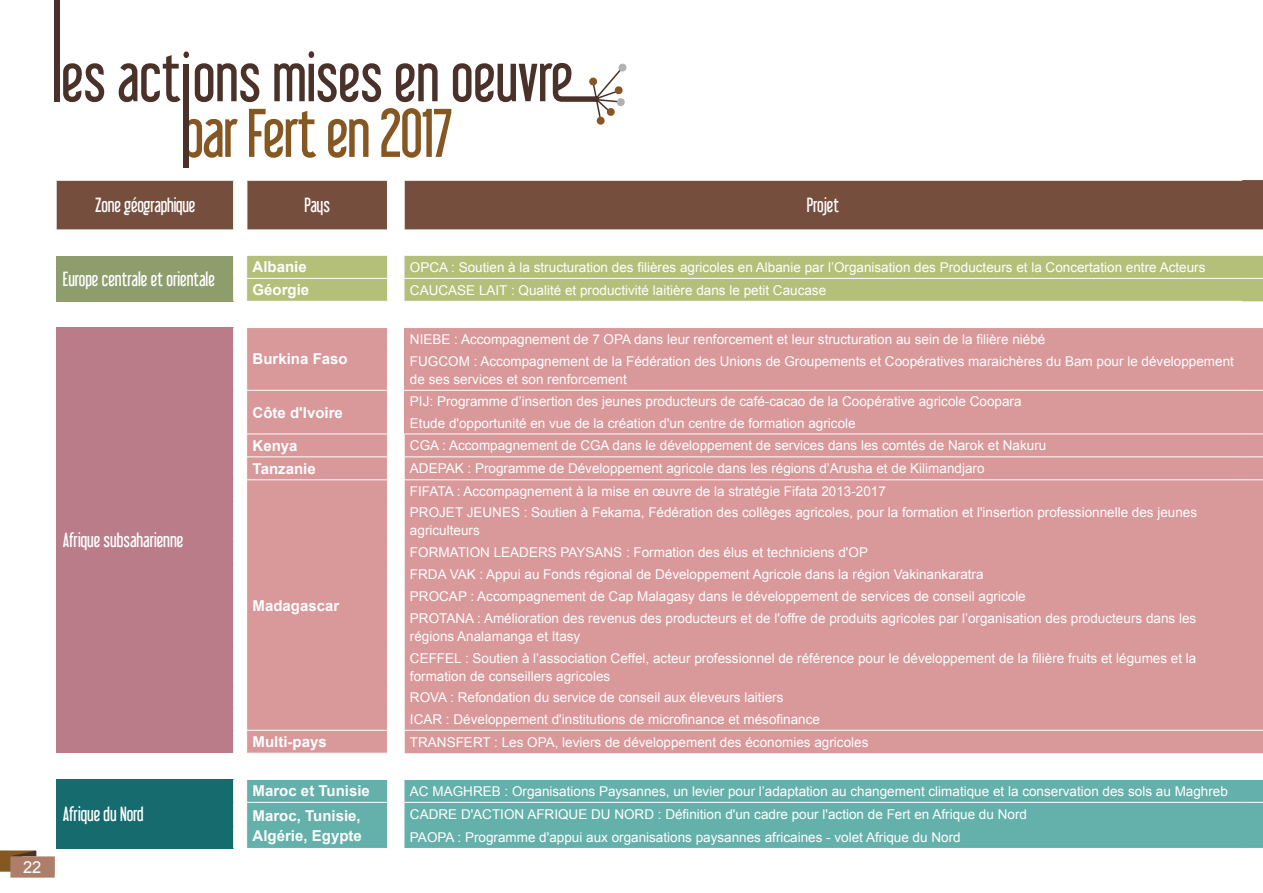
<style>
.page{position:relative;width:1263px;height:893px;background:#fff}
.page>*{position:absolute;margin:0;border:0;box-sizing:border-box;transform-origin:0 0}
.t1{font:61.35px "Libel Suit";color:#4a3129}
.t2{font:61.35px "Libel Suit";letter-spacing:-.02em;color:#855823}
.t3{font:18px "Libel Suit";color:#fff}
.t4{font:16.5px "Arial";color:#fff}
.t5{font:700 15px/19.5px "Arial";color:#fff}
.t6{font:13.5px/21.9px "Arial";color:#fff}
</style>
<div class="page">
<svg style="left:553px;top:63px;width:74px;height:62px"></svg>
<svg style="left:0;top:850px;width:55px;height:28px;background:#ac866f"></svg>
<div style="left:57px;top:180px;width:1206px;height:50px;background:#754e3e"></div>
<div style="left:57px;top:256px;width:177px;height:45px;background:#8d9d6c"></div>
<div style="left:247px;top:256px;width:1016px;height:45px;background:#b4c07a"></div>
<div style="left:57px;top:328px;width:177px;height:425px;background:#b97c88"></div>
<div style="left:247px;top:328px;width:1016px;height:425px;background:#d99899"></div>
<div style="left:57px;top:779px;width:177px;height:69px;background:#156b6e"></div>
<div style="left:247px;top:780px;width:1016px;height:68px;background:#64b0aa"></div>
<hr style="left:57px;top:179px;width:177px;height:2px;background:#fff">
<svg style="left:234px;top:180px;width:13px;height:1px"></svg>
<hr style="left:233px;top:181px;width:2px;height:49px;background:#fff">
<hr style="left:247px;top:179px;width:141px;height:2px;background:#fff">
<hr style="left:246px;top:181px;width:1px;height:49px;background:#fff">
<svg style="left:388px;top:180px;width:16px;height:1px"></svg>
<hr style="left:387px;top:181px;width:1px;height:49px;background:#fff">
<hr style="left:404px;top:179px;width:838px;height:2px;background:#fff">
<hr style="left:403px;top:181px;width:2px;height:49px;background:#fff">
<hr style="left:233px;top:256px;width:2px;height:22px;background:#fff">
<hr style="left:233px;top:278px;width:2px;height:23px;background:#fff">
<hr style="left:233px;top:328px;width:2px;height:22px;background:#fff">
<hr style="left:233px;top:350px;width:2px;height:40px;background:#fff">
<hr style="left:387px;top:350px;width:1px;height:40px;background:#fff">
<hr style="left:233px;top:390px;width:2px;height:22px;background:#fff">
<hr style="left:233px;top:412px;width:2px;height:22px;background:#fff">
<hr style="left:233px;top:434px;width:2px;height:23px;background:#fff">
<hr style="left:403px;top:434px;width:2px;height:22px;background:#fff">
<hr style="left:233px;top:457px;width:2px;height:23px;background:#fff">
<hr style="left:403px;top:457px;width:2px;height:22px;background:#fff">
<hr style="left:233px;top:480px;width:2px;height:22px;background:#fff">
<hr style="left:403px;top:480px;width:2px;height:22px;background:#fff">
<hr style="left:233px;top:502px;width:2px;height:39px;background:#fff">
<hr style="left:387px;top:502px;width:1px;height:39px;background:#fff">
<hr style="left:403px;top:502px;width:2px;height:39px;background:#fff">
<hr style="left:233px;top:541px;width:2px;height:22px;background:#fff">
<hr style="left:403px;top:541px;width:2px;height:22px;background:#fff">
<hr style="left:233px;top:563px;width:2px;height:22px;background:#fff">
<hr style="left:403px;top:563px;width:2px;height:22px;background:#fff">
<hr style="left:233px;top:585px;width:2px;height:22px;background:#fff">
<svg style="left:387px;top:541px;width:1px;height:66px"></svg>
<hr style="left:403px;top:585px;width:2px;height:22px;background:#fff">
<hr style="left:233px;top:607px;width:2px;height:40px;background:#fff">
<hr style="left:387px;top:607px;width:1px;height:40px;background:#fff">
<hr style="left:403px;top:607px;width:2px;height:40px;background:#fff">
<hr style="left:233px;top:647px;width:2px;height:40px;background:#fff">
<hr style="left:387px;top:647px;width:1px;height:40px;background:#fff">
<hr style="left:403px;top:647px;width:2px;height:40px;background:#fff">
<hr style="left:233px;top:687px;width:2px;height:21px;background:#fff">
<hr style="left:233px;top:708px;width:2px;height:22px;background:#fff">
<hr style="left:233px;top:730px;width:2px;height:23px;background:#fff">
<hr style="left:233px;top:779px;width:2px;height:23px;background:#fff">
<hr style="left:233px;top:802px;width:2px;height:25px;background:#fff">
<hr style="left:233px;top:827px;width:2px;height:21px;background:#fff">
<svg style="left:387px;top:328px;width:17px;height:23px"></svg>
<hr style="left:246px;top:390px;width:142px;height:1px;background:#fff">
<hr style="left:246px;top:434px;width:142px;height:1px;background:#fff">
<hr style="left:246px;top:456px;width:142px;height:1px;background:#fff">
<hr style="left:404px;top:456px;width:838px;height:1px;background:#fff">
<svg style="left:1242px;top:456px;width:21px;height:1px"></svg>
<hr style="left:246px;top:479px;width:142px;height:1px;background:#fff">
<svg style="left:387px;top:390px;width:17px;height:112px"></svg>
<hr style="left:246px;top:730px;width:142px;height:1px;background:#fff">
<svg style="left:387px;top:687px;width:18px;height:67px"></svg>
<hr style="left:246px;top:278px;width:142px;height:1px;background:#fff">
<hr style="left:404px;top:278px;width:838px;height:1px;background:#fff">
<svg style="left:387px;top:256px;width:18px;height:46px"></svg>
<hr style="left:404px;top:301px;width:838px;height:1px;background:#fff">
<svg style="left:1242px;top:278px;width:21px;height:1px"></svg>
<hr style="left:246px;top:802px;width:142px;height:1px;background:#fff">
<hr style="left:404px;top:802px;width:838px;height:1px;background:#fff">
<svg style="left:1242px;top:802px;width:21px;height:1px"></svg>
<svg style="left:387px;top:779px;width:18px;height:70px"></svg>
<hr style="left:404px;top:848px;width:838px;height:1px;background:#fff">
<hr style="left:404px;top:479px;width:838px;height:1px;background:#fff">
<svg style="left:1242px;top:479px;width:21px;height:1px"></svg>
<hr style="left:404px;top:390px;width:838px;height:1px;background:#fff">
<svg style="left:1242px;top:390px;width:21px;height:1px"></svg>
<hr style="left:404px;top:434px;width:838px;height:1px;background:#fff">
<svg style="left:1242px;top:434px;width:21px;height:1px"></svg>
<hr style="left:404px;top:730px;width:838px;height:1px;background:#fff">
<svg style="left:1242px;top:730px;width:21px;height:1px"></svg>
<div style="left:183px;top:64px;width:6px;height:104px;background:#4a3129"></div>
<div style="left:54px;top:0;width:6px;height:102px;background:#4a3129"></div>
<div style="left:183px;top:51px;width:6px;height:7px;background:#4a3129;border-radius:50%"></div>
<p class="t4" style="left:23px;top:856px;width:20px">22</p>
<h1 class="t1" style="left:61px;top:41px;width:493px">es act ons mises en oeuvr</h1>
<h1 class="t2" style="left:181px;top:96px;width:272px">par Fert en 2017</h1>
<h2 class="t3" style="left:95px;top:194px;width:102px">Zone géographique</h2>
<h2 class="t3" style="left:304px;top:194px;width:27px">Pays</h2>
<h2 class="t3" style="left:807px;top:194px;width:34px">Projet</h2>
<h2 class="t3" style="left:63px;top:268px;width:154px">Europe centrale et orientale</h2>
<h2 class="t3" style="left:63px;top:530px;width:122px">Afrique subsaharienne</h2>
<h2 class="t3" style="left:63px;top:803px;width:82px">Afrique du Nord</h2>
<p class="t5" style="left:253px;top:258px;width:56px">Albanie</p>
<p class="t6" style="left:410px;top:256px;width:797px">OPCA : Soutien à la structuration des filières agricoles en Albanie par l’Organisation des Producteurs et la Concertation entre Acteurs</p>
<p class="t5" style="left:253px;top:281px;width:58px">Géorgie</p>
<p class="t6" style="left:410px;top:279px;width:418px">CAUCASE LAIT : Qualité et productivité laitière dans le petit Caucase</p>
<p class="t5" style="left:253px;top:350px;width:97px">Burkina Faso</p>
<p class="t6" style="left:410px;top:328px;width:825px;line-height:22.4px">NIEBE : Accompagnement de 7 OPA dans leur renforcement et leur structuration au sein de la filière niébé<br>FUGCOM : Accompagnement de la Fédération des Unions de Groupements et Coopératives maraichères du Bam pour le développement</p>
<p class="t6" style="left:410px;top:369px;width:218px">de ses services et son renforcement</p>
<p class="t5" style="left:253px;top:403px;width:92px">Côte d'Ivoire</p>
<p class="t6" style="left:410px;top:391px;width:613px">PIJ: Programme d’insertion des jeunes producteurs de café-cacao de la Coopérative agricole Coopara<br>Etude d'opportunité en vue de la création d'un centre de formation agricole</p>
<p class="t5" style="left:253px;top:436px;width:47px">Kenya</p>
<p class="t6" style="left:410px;top:435px;width:638px">CGA : Accompagnement de CGA dans le développement de services dans les comtés de Narok et Nakuru</p>
<p class="t5" style="left:253px;top:459px;width:65px">Tanzanie</p>
<p class="t6" style="left:410px;top:458px;width:576px">ADEPAK : Programme de Développement agricole dans les régions d’Arusha et de Kilimandjaro</p>
<p class="t5" style="left:253px;top:596px;width:88px">Madagascar</p>
<p class="t6" style="left:410px;top:480px;width:789px">FIFATA : Accompagnement à la mise en œuvre de la stratégie Fifata 2013-2017<br>PROJET JEUNES : Soutien à Fekama, Fédération des collèges agricoles, pour la formation et l'insertion professionnelle des jeunes</p>
<p class="t6" style="left:410px;top:520px;width:788px">agriculteurs<br>FORMATION LEADERS PAYSANS : Formation des élus et techniciens d'OP<br>FRDA VAK : Appui au Fonds régional de Développement Agricole dans la région Vakinankaratra<br>PROCAP : Accompagnement de Cap Malagasy dans le développement de services de conseil agricole<br>PROTANA : Amélioration des revenus des producteurs et de l'offre de produits agricoles par l’organisation des producteurs dans les</p>
<p class="t6" style="left:410px;top:625px;width:788px">régions Analamanga et Itasy<br>CEFFEL : Soutien à l’association Ceffel, acteur professionnel de référence pour le développement de la filière fruits et légumes et la</p>
<p class="t6" style="left:410px;top:665px;width:411px">formation de conseillers agricoles<br>ROVA : Refondation du service de conseil aux éleveurs laitiers<br>ICAR : Développement d'institutions de microfinance et mésofinance</p>
<p class="t5" style="left:253px;top:733px;width:76px">Multi-pays</p>
<p class="t6" style="left:410px;top:731px;width:460px">TRANSFERT : Les OPA, leviers de développement des économies agricoles</p>
<p class="t5" style="left:253px;top:782px;width:119px">Maroc et Tunisie</p>
<p class="t6" style="left:410px;top:780px;width:819px">AC MAGHREB : Organisations Paysannes, un levier pour l’adaptation au changement climatique et la conservation des sols au Maghreb</p>
<p class="t5" style="left:253px;top:806px;width:111px">Maroc, Tunisie,<br>Algérie, Egypte</p>
<p class="t6" style="left:410px;top:803px;width:618px;line-height:23.1px">CADRE D'ACTION AFRIQUE DU NORD : Définition d'un cadre pour l'action de Fert en Afrique du Nord<br>PAOPA : Programme d'appui aux organisations paysannes africaines - volet Afrique du Nord</p>
</div>
